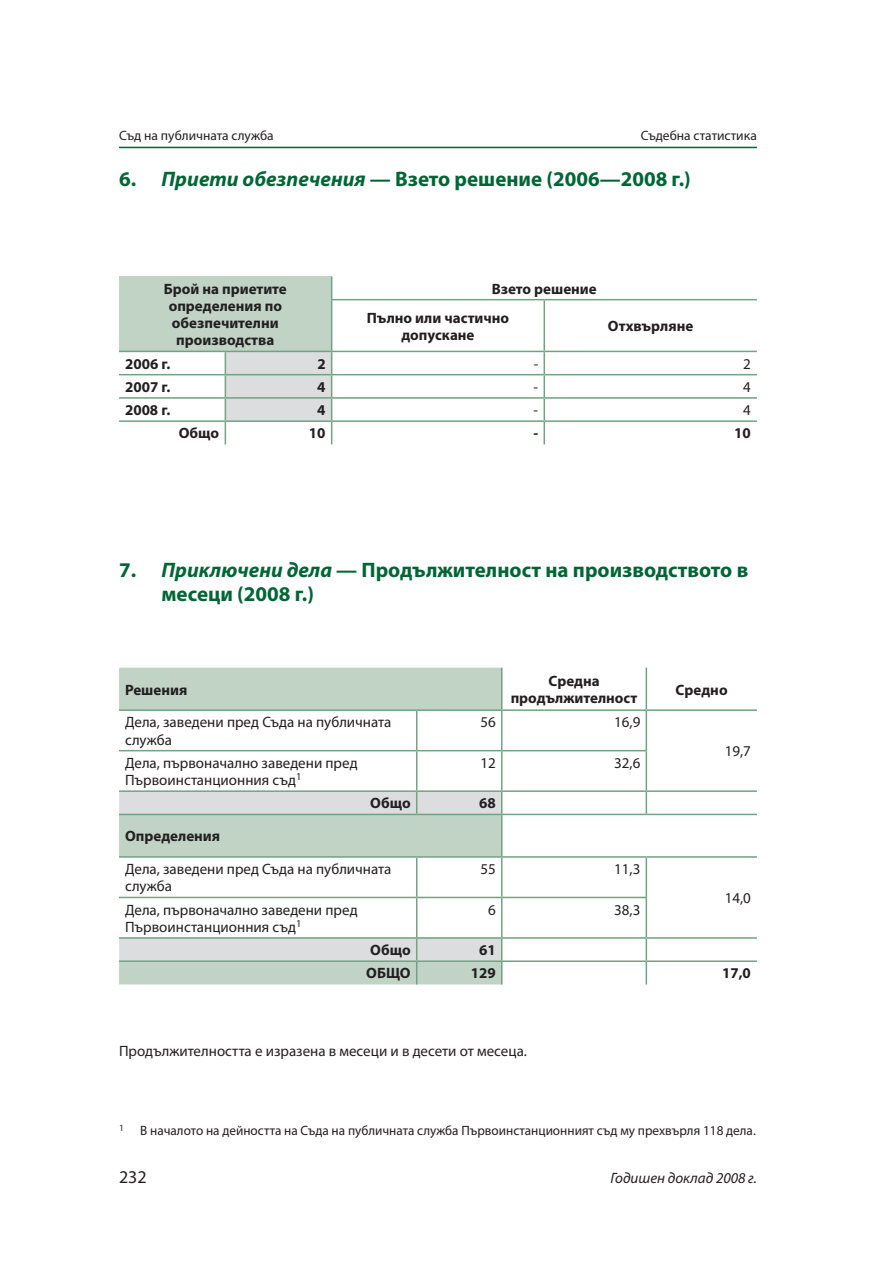
<style>
.page{position:relative;width:893px;height:1263px;background:#fff}
.page>*{position:absolute;margin:0;border:0;box-sizing:border-box;transform-origin:0 0}
.t1{font:700 21px/24px "Myriad Pro";color:#006535}
.t2{font:18px "Myriad Pro";color:#231f20}
.t3{font:15px/17.2px "Myriad Pro";color:#231f20}
.t4{font:700 15px/17.2px "Myriad Pro";color:#231f20;text-align:center}
.t5{font:italic 15px "Myriad Pro";color:#231f20}
.t6{font:13.5px "Myriad Pro";color:#231f20}
.s1{font-style:italic}
</style>
<div class="page">
<hr style="left:119px;top:147px;width:638px;height:1px;background:#006535">
<svg style="left:119px;top:668px;width:382px;height:316px"></svg>
<svg style="left:119px;top:792px;width:382px;height:168px"></svg>
<hr style="left:501px;top:668px;width:1px;height:41px;background:#72a183">
<hr style="left:646px;top:668px;width:1px;height:41px;background:#72a183">
<hr style="left:119px;top:709px;width:298px;height:2px;background:#72a183">
<hr style="left:417px;top:709px;width:85px;height:2px;background:#72a183">
<hr style="left:416px;top:711px;width:1px;height:39px;background:#72a183">
<hr style="left:502px;top:709px;width:144px;height:2px;background:#72a183">
<hr style="left:501px;top:711px;width:1px;height:39px;background:#72a183">
<hr style="left:646px;top:709px;width:111px;height:2px;background:#72a183">
<hr style="left:646px;top:711px;width:1px;height:39px;background:#72a183">
<hr style="left:119px;top:750px;width:298px;height:1px;background:#72a183">
<hr style="left:417px;top:750px;width:85px;height:1px;background:#72a183">
<hr style="left:416px;top:751px;width:1px;height:39px;background:#72a183">
<hr style="left:502px;top:750px;width:145px;height:1px;background:#72a183">
<hr style="left:501px;top:751px;width:1px;height:39px;background:#72a183">
<hr style="left:646px;top:751px;width:1px;height:39px;background:#72a183">
<hr style="left:119px;top:790px;width:298px;height:2px;background:#72a183">
<hr style="left:417px;top:790px;width:85px;height:2px;background:#72a183">
<svg style="left:416px;top:792px;width:1px;height:22px"></svg>
<hr style="left:502px;top:790px;width:144px;height:2px;background:#72a183">
<svg style="left:501px;top:792px;width:1px;height:22px"></svg>
<hr style="left:646px;top:790px;width:111px;height:2px;background:#72a183">
<svg style="left:646px;top:792px;width:1px;height:22px"></svg>
<hr style="left:119px;top:814px;width:298px;height:1px;background:#72a183">
<hr style="left:417px;top:814px;width:85px;height:1px;background:#72a183">
<hr style="left:502px;top:814px;width:144px;height:1px;background:#72a183">
<hr style="left:501px;top:815px;width:1px;height:41px;background:#72a183">
<hr style="left:646px;top:814px;width:111px;height:1px;background:#72a183">
<hr style="left:119px;top:856px;width:298px;height:2px;background:#72a183">
<hr style="left:417px;top:856px;width:85px;height:2px;background:#72a183">
<hr style="left:416px;top:858px;width:1px;height:39px;background:#72a183">
<hr style="left:502px;top:856px;width:144px;height:2px;background:#72a183">
<hr style="left:501px;top:858px;width:1px;height:39px;background:#72a183">
<hr style="left:646px;top:856px;width:111px;height:2px;background:#72a183">
<hr style="left:646px;top:858px;width:1px;height:39px;background:#72a183">
<hr style="left:119px;top:897px;width:298px;height:1px;background:#72a183">
<hr style="left:417px;top:897px;width:85px;height:1px;background:#72a183">
<hr style="left:416px;top:898px;width:1px;height:39px;background:#72a183">
<hr style="left:502px;top:897px;width:145px;height:1px;background:#72a183">
<hr style="left:501px;top:898px;width:1px;height:39px;background:#72a183">
<hr style="left:646px;top:898px;width:1px;height:39px;background:#72a183">
<hr style="left:119px;top:937px;width:298px;height:2px;background:#72a183">
<hr style="left:417px;top:937px;width:85px;height:2px;background:#72a183">
<hr style="left:502px;top:937px;width:144px;height:2px;background:#72a183">
<hr style="left:646px;top:937px;width:111px;height:2px;background:#72a183">
<hr style="left:119px;top:960px;width:298px;height:2px;background:#72a183">
<hr style="left:417px;top:960px;width:85px;height:2px;background:#72a183">
<svg style="left:416px;top:939px;width:1px;height:45px"></svg>
<hr style="left:502px;top:960px;width:144px;height:2px;background:#72a183">
<svg style="left:501px;top:939px;width:1px;height:45px"></svg>
<hr style="left:646px;top:960px;width:111px;height:2px;background:#72a183">
<svg style="left:646px;top:939px;width:1px;height:45px"></svg>
<div style="left:119px;top:276px;width:213px;height:75px;background:#c0d3c5"></div>
<svg style="left:331px;top:276px;width:1px;height:23px"></svg>
<hr style="left:331px;top:299px;width:213px;height:1px;background:#72a183">
<hr style="left:331px;top:300px;width:1px;height:51px;background:#72a183">
<hr style="left:544px;top:299px;width:213px;height:1px;background:#72a183">
<hr style="left:544px;top:300px;width:1px;height:51px;background:#72a183">
<hr style="left:119px;top:351px;width:106px;height:1px;background:#72a183">
<hr style="left:332px;top:351px;width:212px;height:1px;background:#72a183">
<hr style="left:544px;top:351px;width:213px;height:1px;background:#72a183">
<svg style="left:225px;top:351px;width:107px;height:93px"></svg>
<svg style="left:544px;top:352px;width:1px;height:92px"></svg>
<hr style="left:119px;top:374px;width:106px;height:1px;background:#72a183">
<hr style="left:225px;top:374px;width:107px;height:1px;background:#72a183">
<hr style="left:332px;top:374px;width:212px;height:1px;background:#72a183">
<hr style="left:544px;top:374px;width:213px;height:1px;background:#72a183">
<hr style="left:119px;top:397px;width:106px;height:2px;background:#72a183">
<hr style="left:225px;top:397px;width:107px;height:2px;background:#72a183">
<hr style="left:332px;top:397px;width:212px;height:2px;background:#72a183">
<hr style="left:544px;top:397px;width:213px;height:2px;background:#72a183">
<hr style="left:119px;top:420px;width:106px;height:2px;background:#72a183">
<hr style="left:225px;top:420px;width:107px;height:2px;background:#72a183">
<hr style="left:332px;top:420px;width:212px;height:2px;background:#72a183">
<hr style="left:544px;top:420px;width:213px;height:2px;background:#72a183">
<p class="t6" style="left:119px;top:127px;width:156px">Съд на публичната служба</p>
<p class="t6" style="left:641px;top:127px;width:118px">Съдебна статистика</p>
<h1 class="t1" style="left:119px;top:166px;width:573px">6. <span class="s1">Приети обезпечения</span> — Взето решение (2006—2008 г.)</h1>
<p class="t4" style="left:164px;top:279px;width:124px">Брой на приетите определения по обезпечителни производства</p>
<p class="t4" style="left:367px;top:274px;width:231px;line-height:28.8px;text-align:left;text-indent:125px">Взето решение<br>Пълно или частично</p>
<p class="t4" style="left:401px;top:326px;width:75px">допускане</p>
<p class="t4" style="left:608px;top:317px;width:87px">Отхвърляне</p>
<p class="t4" style="left:125px;top:354px;width:47px">2006 г.</p>
<p class="t4" style="left:317px;top:354px;width:10px">2</p>
<p class="t3" style="left:534px;top:355px;width:6px">-</p>
<p class="t3" style="left:743px;top:355px;width:9px">2</p>
<p class="t4" style="left:125px;top:378px;width:47px">2007 г.</p>
<p class="t4" style="left:317px;top:378px;width:10px">4</p>
<p class="t3" style="left:534px;top:378px;width:6px">-</p>
<p class="t3" style="left:743px;top:378px;width:9px">4</p>
<p class="t4" style="left:125px;top:401px;width:47px">2008 г.</p>
<p class="t4" style="left:317px;top:401px;width:10px">4</p>
<p class="t3" style="left:534px;top:401px;width:6px">-</p>
<p class="t3" style="left:743px;top:401px;width:9px">4</p>
<p class="t4" style="left:179px;top:424px;width:42px">Общо</p>
<p class="t4" style="left:309px;top:424px;width:18px">10</p>
<p class="t4" style="left:533px;top:424px;width:5px">-</p>
<p class="t4" style="left:734px;top:424px;width:18px">10</p>
<h1 class="t1" style="left:162px;top:557px;width:588px;text-indent:-43px">7. <span class="s1">Приключени дела</span> — Продължителност на производството в месеци (2008 г.)</h1>
<p class="t4" style="left:125px;top:680px;width:64px">Решения</p>
<p class="t4" style="left:511px;top:672px;width:128px">Средна продължителност</p>
<p class="t4" style="left:676px;top:680px;width:54px">Средно</p>
<p class="t3" style="left:125px;top:713px;width:268px">Дела, заведени пред Съда на публичната служба</p>
<p class="t3" style="left:480px;top:713px;width:17px">56</p>
<p class="t3" style="left:614px;top:713px;width:28px">16,9</p>
<p class="t3" style="left:725px;top:742px;width:28px">19,7</p>
<p class="t3" style="left:125px;top:754px;width:234px">Дела, първоначално заведени пред<br>Първоинстанционния съд<sup>1</sup></p>
<p class="t3" style="left:480px;top:754px;width:17px">12</p>
<p class="t3" style="left:614px;top:754px;width:28px">32,6</p>
<p class="t4" style="left:370px;top:794px;width:42px">Общо</p>
<p class="t4" style="left:479px;top:794px;width:18px">68</p>
<p class="t4" style="left:125px;top:827px;width:97px">Определения</p>
<p class="t3" style="left:125px;top:860px;width:268px">Дела, заведени пред Съда на публичната служба</p>
<p class="t3" style="left:480px;top:860px;width:17px">55</p>
<p class="t3" style="left:614px;top:860px;width:28px">11,3</p>
<p class="t3" style="left:725px;top:889px;width:28px">14,0</p>
<p class="t3" style="left:125px;top:901px;width:234px">Дела, първоначално заведени пред<br>Първоинстанционния съд<sup>1</sup></p>
<p class="t3" style="left:488px;top:901px;width:9px">6</p>
<p class="t3" style="left:614px;top:901px;width:28px">38,3</p>
<p class="t4" style="left:370px;top:941px;width:42px">Общо</p>
<p class="t4" style="left:479px;top:941px;width:18px">61</p>
<p class="t4" style="left:366px;top:964px;width:46px">ОБЩО</p>
<p class="t4" style="left:471px;top:964px;width:26px">129</p>
<p class="t4" style="left:722px;top:964px;width:30px">17,0</p>
<p class="t3" style="left:119px;top:1041px;width:409px">Продължителността е изразена в месеци и в десети от месеца.</p>
<p class="t6" style="left:119px;top:1122px;width:638px"><sup>1</sup> В началото на дейността на Съда на публичната служба Първоинстанционният съд му прехвърля 118 дела.</p>
<p class="t2" style="left:119px;top:1166px;width:29px">232</p>
<p class="t5" style="left:610px;top:1168px;width:148px">Годишен доклад 2008 г.</p>
</div>
